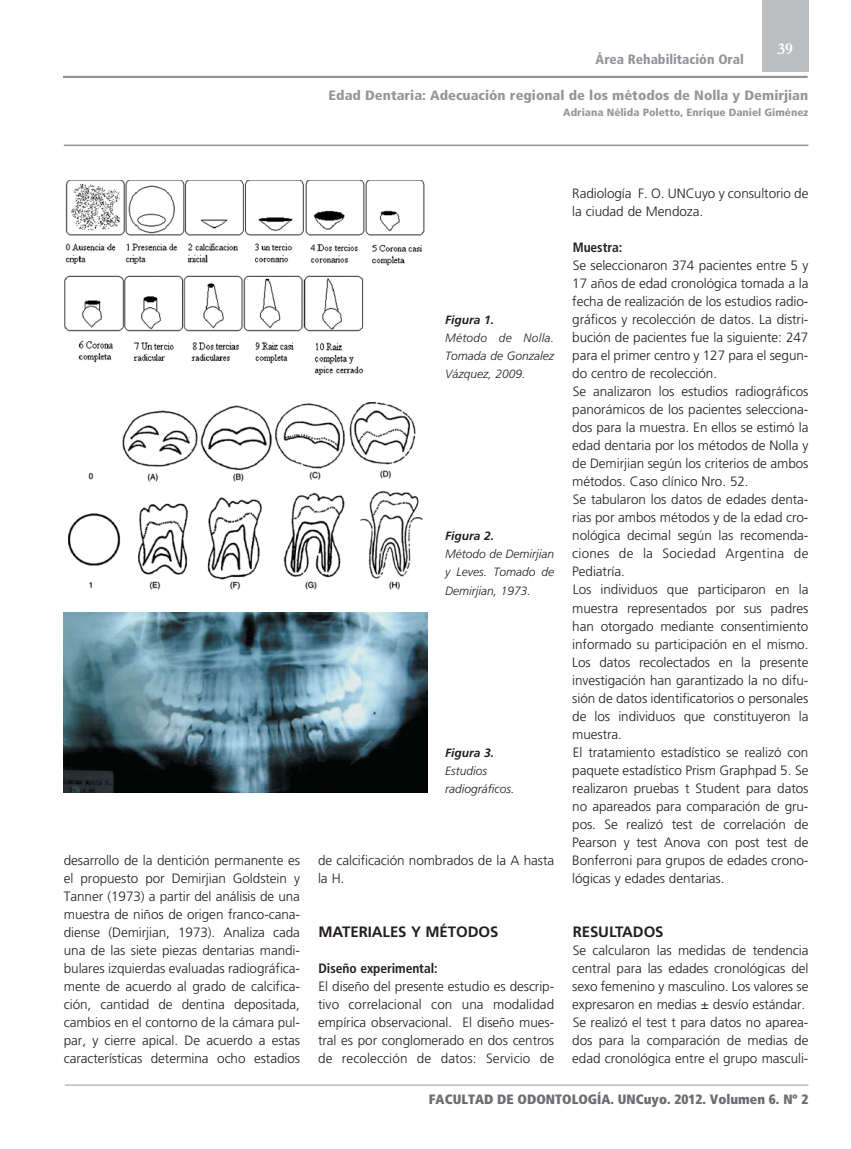
<style>
.page{position:relative;width:851px;height:1149px;background:#fff}
.page>*{position:absolute;margin:0;border:0;box-sizing:border-box;transform-origin:0 0}
.t1{font:700 16.5px "Garamond";color:#fff}
.t2{font:700 15px "Frutiger";letter-spacing:-.005em;color:#231f20}
.t3{font:300 13.5px/18px "Frutiger";letter-spacing:-.005em;color:#231f20}
.t4{font:900 condensed 13.5px "Frutiger 77";color:#939598;scale:1.09 1}
.t5{font:13.5px "Frutiger 87 Cond Extra Blk";color:#6c6d70}
.t6{font:700 condensed 13.5px "Frutiger 67";letter-spacing:-.005em;color:#231f20}
.t7{font:900 condensed 13.5px "Frutiger 77";color:#939598}
.t8{font:italic 300 12px/18px "Frutiger";color:#231f20;text-align:justify}
.t9{font:italic 700 12px "Frutiger";color:#231f20}
.t10{font:900 condensed 10.5px "Frutiger 77";color:#939598;scale:1.09 1}
</style>
<div class="page">
<div style="left:761px;top:0;width:47px;height:72px;background:#bcbdc0"></div>
<hr style="left:65px;top:1084px;width:743px;height:1px;background:#bcbdc0">
<hr style="left:63px;top:76px;width:744px;height:2px;background:#939598">
<hr style="left:64px;top:144px;width:744px;height:2px;background:#939598">
<img style="left:64px;top:180px;width:361px;height:196px">
<img style="left:68px;top:402px;width:354px;height:187px">
<img style="left:64px;top:612px;width:363px;height:180px">
<p class="t1" style="left:777px;top:39px;width:17px">39</p>
<p class="t7" style="left:595px;top:51px;width:150px">Área Rehabilitación Oral</p>
<p class="t4" style="left:328px;top:87px;width:441px">Edad Dentaria: Adecuación regional de los métodos de Nolla y Demirjian</p>
<p class="t10" style="left:563px;top:106px;width:226px">Adriana Nélida Poletto, Enrique Daniel Giménez</p>
<p class="t3" style="left:64px;top:850px;width:238px;text-align:justify">desarrollo de la dentición permanente es el propuesto por Demirjian Goldstein y Tanner (1973) a partir del análisis de una muestra de niños de origen franco-cana&shy;diense (Demirjian, 1973). Analiza cada una de las siete piezas dentarias mandi&shy;bulares izquierdas evaluadas radiográfica&shy;mente de acuerdo al grado de calcifica&shy;ción, cantidad de dentina depositada, cambios en el contorno de la cámara pul&shy;par, y cierre apical. De acuerdo a estas características determina ocho estadios</p>
<p class="t9" style="left:445px;top:313px;width:51px">Figura 1.</p>
<p class="t8" style="left:445px;top:329px;width:111px">Método de Nolla.<br>Tomada de Gonzalez Vázquez, 2009.</p>
<p class="t9" style="left:445px;top:529px;width:51px">Figura 2.</p>
<p class="t8" style="left:445px;top:545px;width:111px">Método de Demirjian y Leves. Tomado de Demirjian, 1973.</p>
<p class="t9" style="left:445px;top:745px;width:51px">Figura 3.</p>
<p class="t8" style="left:445px;top:761px;width:71px">Estudios radiográficos.</p>
<p class="t3" style="left:318px;top:850px;width:238px">de calcificación nombrados de la A hasta la H.</p>
<p class="t2" style="left:318px;top:925px;width:181px">MATERIALES Y MÉTODOS</p>
<p class="t6" style="left:318px;top:959px;width:121px">Diseño experimental:</p>
<p class="t3" style="left:318px;top:976px;width:238px;text-align:justify">El diseño del presente estudio es descrip&shy;tivo correlacional con una modalidad empírica observacional. El diseño mues&shy;tral es por conglomerado en dos centros de recolección de datos: Servicio de</p>
<p class="t3" style="left:572px;top:184px;width:238px">Radiología F. O. UNCuyo y consultorio de la ciudad de Mendoza.</p>
<p class="t6" style="left:572px;top:239px;width:51px">Muestra:</p>
<p class="t3" style="left:572px;top:256px;width:238px">Se seleccionaron 374 pacientes entre 5 y 17 años de edad cronológica tomada a la fecha de realización de los estudios radio&shy;gráficos y recolección de datos. La distri&shy;bución de pacientes fue la siguiente: 247 para el primer centro y 127 para el segun&shy;do centro de recolección.<br>Se analizaron los estudios radiográficos panorámicos de los pacientes selecciona&shy;dos para la muestra. En ellos se estimó la edad dentaria por los métodos de Nolla y de Demirjian según los criterios de ambos métodos. Caso clínico Nro. 52.<br>Se tabularon los datos de edades denta&shy;rias por ambos métodos y de la edad cro&shy;nológica decimal según las recomenda&shy;ciones de la Sociedad Argentina de Pediatría.<br>Los individuos que participaron en la muestra representados por sus padres han otorgado mediante consentimiento informado su participación en el mismo.<br>Los datos recolectados en la presente investigación han garantizado la no difu&shy;sión de datos identificatorios o personales de los individuos que constituyeron la muestra.<br>El tratamiento estadístico se realizó con paquete estadístico Prism Graphpad 5. Se realizaron pruebas t Student para datos no apareados para comparación de gru&shy;pos. Se realizó test de correlación de Pearson y test Anova con post test de Bonferroni para grupos de edades crono&shy;lógicas y edades dentarias.</p>
<p class="t2" style="left:572px;top:925px;width:92px">RESULTADOS</p>
<p class="t3" style="left:572px;top:940px;width:238px">Se calcularon las medidas de tendencia central para las edades cronológicas del sexo femenino y masculino. Los valores se expresaron en medias ± desvío estándar.<br>Se realizó el test t para datos no aparea&shy;dos para la comparación de medias de edad cronológica entre el grupo masculi-</p>
<p class="t5" style="left:429px;top:1090px;width:381px">FACULTAD DE ODONTOLOGÍA. UNCuyo. 2012. Volumen 6. Nº 2</p>
</div>
